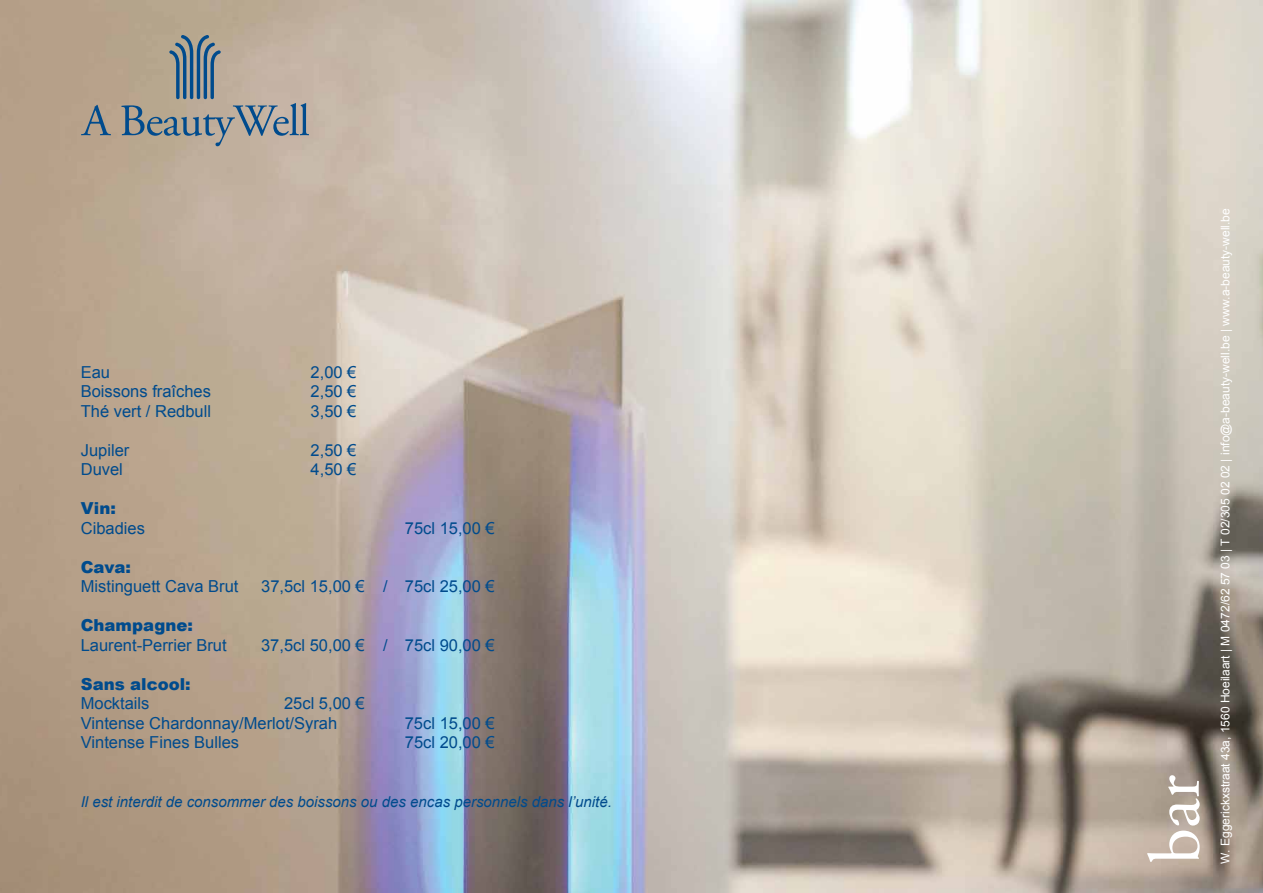
<style>
.page{position:relative;width:1263px;height:893px;background:#fff}
.page>*{position:absolute;margin:0;border:0;box-sizing:border-box;transform-origin:0 0}
.t1{font:72px "Adobe Garamond Pro";color:#fff}
.t2{font:16.5px/19.5px "Arial";color:#004b8d}
.t3{font:900 16.5px "Arial";color:#004b8d}
.t4{font:italic 15px "Arial";color:#004b8d}
.t5{font:12px "Arial";color:#fff}
</style>
<div class="page">
<img style="left:0;top:0;width:1263px;height:893px">
<svg style="left:81px;top:105px;width:30px;height:30px"></svg>
<svg style="left:121px;top:35px;width:188px;height:111px;background:#a49f97"></svg>
<p class="t2" style="left:81px;top:362px;width:31px">Eau</p>
<p class="t2" style="left:311px;top:362px;width:47px">2,00 €</p>
<p class="t2" style="left:81px;top:382px;width:132px">Boissons fraîches</p>
<p class="t2" style="left:311px;top:382px;width:47px">2,50 €</p>
<p class="t2" style="left:81px;top:401px;width:132px">Thé vert / Redbull</p>
<p class="t2" style="left:311px;top:401px;width:47px">3,50 €</p>
<p class="t2" style="left:81px;top:440px;width:50px">Jupiler</p>
<p class="t2" style="left:311px;top:440px;width:47px">2,50 €</p>
<p class="t2" style="left:81px;top:460px;width:44px">Duvel</p>
<p class="t2" style="left:311px;top:460px;width:47px">4,50 €</p>
<p class="t3" style="left:81px;top:499px;width:37px">Vin:</p>
<p class="t2" style="left:81px;top:518px;width:66px">Cibadies</p>
<p class="t2" style="left:405px;top:518px;width:91px">75cl 15,00 €</p>
<p class="t3" style="left:81px;top:558px;width:52px">Cava:</p>
<p class="t2" style="left:81px;top:577px;width:159px">Mistinguett Cava Brut</p>
<p class="t2" style="left:261px;top:577px;width:235px">37,5cl 15,00 € / 75cl 25,00 €</p>
<p class="t3" style="left:81px;top:616px;width:114px">Champagne:</p>
<p class="t2" style="left:81px;top:635px;width:147px">Laurent-Perrier Brut</p>
<p class="t2" style="left:261px;top:635px;width:235px">37,5cl 50,00 € / 75cl 90,00 €</p>
<p class="t3" style="left:81px;top:675px;width:112px">Sans alcool:</p>
<p class="t2" style="left:81px;top:694px;width:70px">Mocktails</p>
<p class="t2" style="left:81px;top:694px;width:285px;text-indent:203px">25cl 5,00 €<br>Vintense Chardonnay/Merlot/Syrah</p>
<p class="t2" style="left:405px;top:713px;width:91px">75cl 15,00 €</p>
<p class="t2" style="left:81px;top:733px;width:160px">Vintense Fines Bulles</p>
<p class="t2" style="left:405px;top:733px;width:91px">75cl 20,00 €</p>
<p class="t4" style="left:81px;top:792px;width:533px">Il est interdit de consommer des boissons ou des encas personnels dans l’unité.</p>
<h1 class="t1" style="left:1132px;top:864px;width:90px;rotate:-90deg">bar</h1>
<p class="t5" style="left:1217px;top:864px;width:657px;rotate:-90deg">W. Eggerickxstraat 43a, 1560 Hoeilaart | M 0472/62 57 03 | T 02/305 02 02 | info@a-beauty-well.be | www.a-beauty-well.be</p>
</div>
